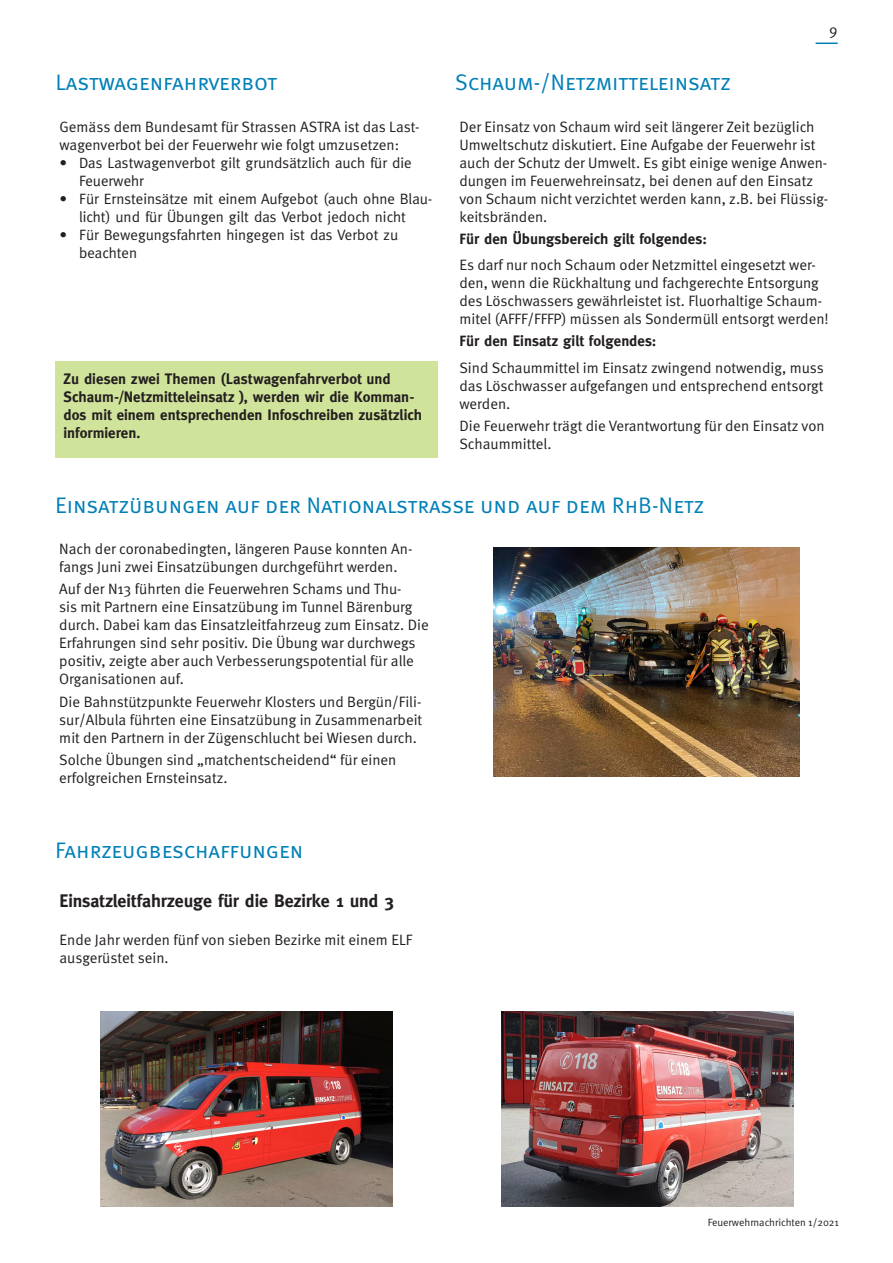
<style>
.page{position:relative;width:893px;height:1263px;background:#fff}
.page>*{position:absolute;margin:0;border:0;box-sizing:border-box;transform-origin:0 0}
.Untertitel_1_1{font:22.5px "Meta Normal Caps";letter-spacing:-.005em;color:#0080b7}
.Untertitel_1_2{font:700 18px "Meta";letter-spacing:-.005em;color:#231f20}
.Text{font:15px/18px "Meta Normal";color:#231f20}
.Untertitel_1_2-2{font:700 15px/18px "Meta";color:#231f20}
.t1{font:15px/18px "Meta";color:#231f20}
.t2{font:10.5px "Meta Normal";color:#231f20}
.s1{font-family:"Meta Normal"}
</style>
<div class="page">
<svg style="left:816px;top:43px;width:22px;height:1px"></svg>
<img style="left:101px;top:1011px;width:292px;height:196px">
<img style="left:494px;top:547px;width:305px;height:229px">
<img style="left:501px;top:1011px;width:293px;height:196px">
<div style="left:55px;top:361px;width:383px;height:97px;background:#d0e39a"></div>
<p class="Untertitel_1_1" style="left:55px;top:69px;width:223px">Lastwagenfahrverbot</p>
<p class="Text" style="left:60px;top:118px;width:361px">Gemäss dem Bundesamt für Strassen ASTRA ist das Last&shy;wagenverbot bei der Feuerwehr wie folgt umzusetzen:</p>
<p class="t1" style="left:79px;top:154px;width:334px;text-indent:-20px"><span class="s1">•</span> Das Lastwagenverbot gilt grundsätzlich auch für die<br>Feuerwehr</p>
<p class="t1" style="left:60px;top:190px;width:374px;text-align:center"><span class="s1">•</span> Für Ernsteinsätze mit einem Aufgebot (auch ohne Blau&shy;licht) und für Übungen gilt das Verbot jedoch nicht</p>
<p class="t1" style="left:79px;top:226px;width:321px;text-indent:-20px"><span class="s1">•</span> Für Bewegungsfahrten hingegen ist das Verbot zu beachten</p>
<p class="Untertitel_1_2-2" style="left:64px;top:370px;width:360px">Zu diesen zwei Themen (Lastwagenfahrverbot und Schaum-/Netzmitteleinsatz ), werden wir die Komman&shy;dos mit einem entsprechenden Infoschreiben zusätzlich informieren.</p>
<p class="Text" style="left:829px;top:21px;width:10px">9</p>
<p class="Untertitel_1_1" style="left:455px;top:69px;width:277px">Schaum-/Netzmitteleinsatz</p>
<p class="Text" style="left:459px;top:118px;width:370px">Der Einsatz von Schaum wird seit längerer Zeit bezüglich Umweltschutz diskutiert. Eine Aufgabe der Feuerwehr ist auch der Schutz der Umwelt. Es gibt einige wenige Anwen&shy;dungen im Feuerwehreinsatz, bei denen auf den Einsatz von Schaum nicht verzichtet werden kann, z.B. bei Flüssig&shy;keitsbränden.</p>
<p class="Untertitel_1_2-2" style="left:459px;top:230px;width:249px">Für den Übungsbereich gilt folgendes:</p>
<p class="Text" style="left:459px;top:256px;width:371px">Es darf nur noch Schaum oder Netzmittel eingesetzt wer&shy;den, wenn die Rückhaltung und fachgerechte Entsorgung des Löschwassers gewährleistet ist. Fluorhaltige Schaum&shy;mitel (AFFF/FFFP) müssen als Sondermüll entsorgt werden!</p>
<p class="Untertitel_1_2-2" style="left:459px;top:332px;width:199px">Für den Einsatz gilt folgendes:</p>
<p class="Text" style="left:459px;top:358px;width:366px;text-align:justify">Sind Schaummittel im Einsatz zwingend notwendig, muss das Löschwasser aufgefangen und entsprechend entsorgt werden.</p>
<p class="Text" style="left:459px;top:416px;width:367px">Die Feuerwehr trägt die Verantwortung für den Einsatz von<br>Schaummittel.</p>
<p class="Untertitel_1_1" style="left:55px;top:492px;width:651px">Einsatzübungen auf der Nationalstrasse und auf dem RhB-Netz</p>
<p class="Text" style="left:59px;top:540px;width:355px">Nach der coronabedingten, längeren Pause konnten An&shy;fangs Juni zwei Einsatzübungen durchgeführt werden.</p>
<p class="Text" style="left:59px;top:580px;width:371px">Auf der N13 führten die Feuerwehren Schams und Thu-<br>sis mit Partnern eine Einsatzübung im Tunnel Bärenburg durch. Dabei kam das Einsatzleitfahrzeug zum Einsatz. Die Erfahrungen sind sehr positiv. Die Übung war durchwegs positiv, zeigte aber auch Verbesserungspotential für alle Organisationen auf.</p>
<p class="Text" style="left:59px;top:692px;width:364px;text-align:justify">Die Bahnstützpunkte Feuerwehr Klosters und Bergün/Fili&shy;sur/Albula führten eine Einsatzübung in Zusammenarbeit mit den Partnern in der Zügenschlucht bei Wiesen durch.</p>
<p class="Text" style="left:59px;top:750px;width:339px">Solche Übungen sind „matchentscheidend“ für einen erfolgreichen Ernsteinsatz.</p>
<p class="Untertitel_1_1" style="left:55px;top:838px;width:250px">Fahrzeugbeschaffungen</p>
<p class="Untertitel_1_2" style="left:60px;top:890px;width:336px">Einsatzleitfahrzeuge für die Bezirke 1 und 3</p>
<p class="Text" style="left:60px;top:931px;width:354px">Ende Jahr werden fünf von sieben Bezirke mit einem ELF ausgerüstet sein.</p>
<p class="t2" style="left:708px;top:1216px;width:133px">Feuerwehrnachrichten 1/2021</p>
</div>
